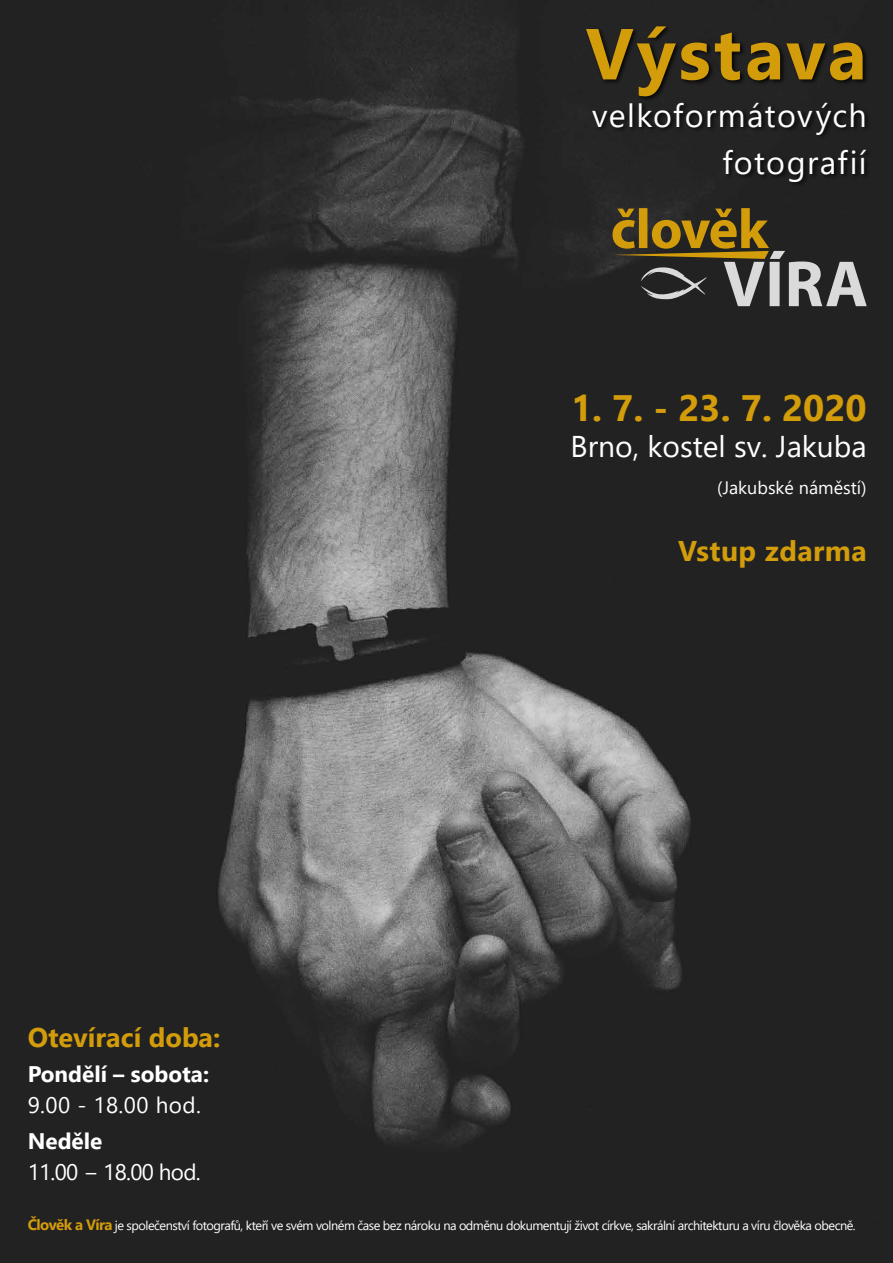
<style>
.page{position:relative;width:893px;height:1263px;background:#fff}
.page>*{position:absolute;margin:0;border:0;box-sizing:border-box;transform-origin:0 0}
.t1{font:700 72px "Segoe UI";letter-spacing:.045em;color:#d39c0a}
.t2{font:700 36.75px "Segoe UI";color:#d39c0a}
.t3{font:32.25px/47.2px "Segoe UI";letter-spacing:.04em;color:#fff;text-align:right}
.t4{font:30px "Segoe UI";color:#fff}
.t5{font:700 28.5px "Segoe UI";letter-spacing:.01em;color:#d39c0a}
.t6{font:700 27px "Segoe UI";color:#d39c0a}
.t7{font:22.5px "Segoe UI";letter-spacing:-.03em;color:#fff}
.t8{font:700 22.5px "Segoe UI";color:#fff}
.t9{font:18px "Segoe UI";color:#fff}
.t10{font:12.75px "Segoe UI";letter-spacing:-.04em;color:#fff}
.s1{font-weight:700;font-size:15px;color:#d39c0a}
</style>
<div class="page">
<img style="left:0;top:0;width:893px;height:1263px">
<div style="left:584px;top:24px;width:288px;height:163px;background:#000;opacity:.81"></div>
<svg style="left:613px;top:208px;width:254px;height:98px;background:#58503b"></svg>
<h1 class="t1" style="left:586px;top:-14px;width:283px">Výstava</h1>
<h3 class="t3" style="left:592px;top:89px;width:276px">velkoformátových fotografií</h3>
<h2 class="t2" style="left:571px;top:373px;width:297px">1. 7. - 23. 7. 2020</h2>
<h3 class="t4" style="left:571px;top:418px;width:298px">Brno, kostel sv. Jakuba</h3>
<h3 class="t9" style="left:717px;top:470px;width:151px">(Jakubské náměstí)</h3>
<h3 class="t6" style="left:28px;top:1011px;width:194px">Otevírací doba:</h3>
<h3 class="t8" style="left:28px;top:1053px;width:183px">Pondělí – sobota:</h3>
<h3 class="t7" style="left:28px;top:1084px;width:175px">9.00 - 18.00 hod.</h3>
<h3 class="t8" style="left:28px;top:1120px;width:76px">Neděle</h3>
<h3 class="t7" style="left:28px;top:1151px;width:175px">11.00 ‑ 18.00 hod.</h3>
<h3 class="t5" style="left:678px;top:524px;width:190px">Vstup zdarma</h3>
<p class="t10" style="left:28px;top:1213px;width:829px"><span class="s1">Člověk a Víra</span> je společenství fotografů, kteří ve svém volném čase bez nároku na odměnu dokumentují život církve, sakrální architekturu a víru člověka obecně.</p>
</div>
